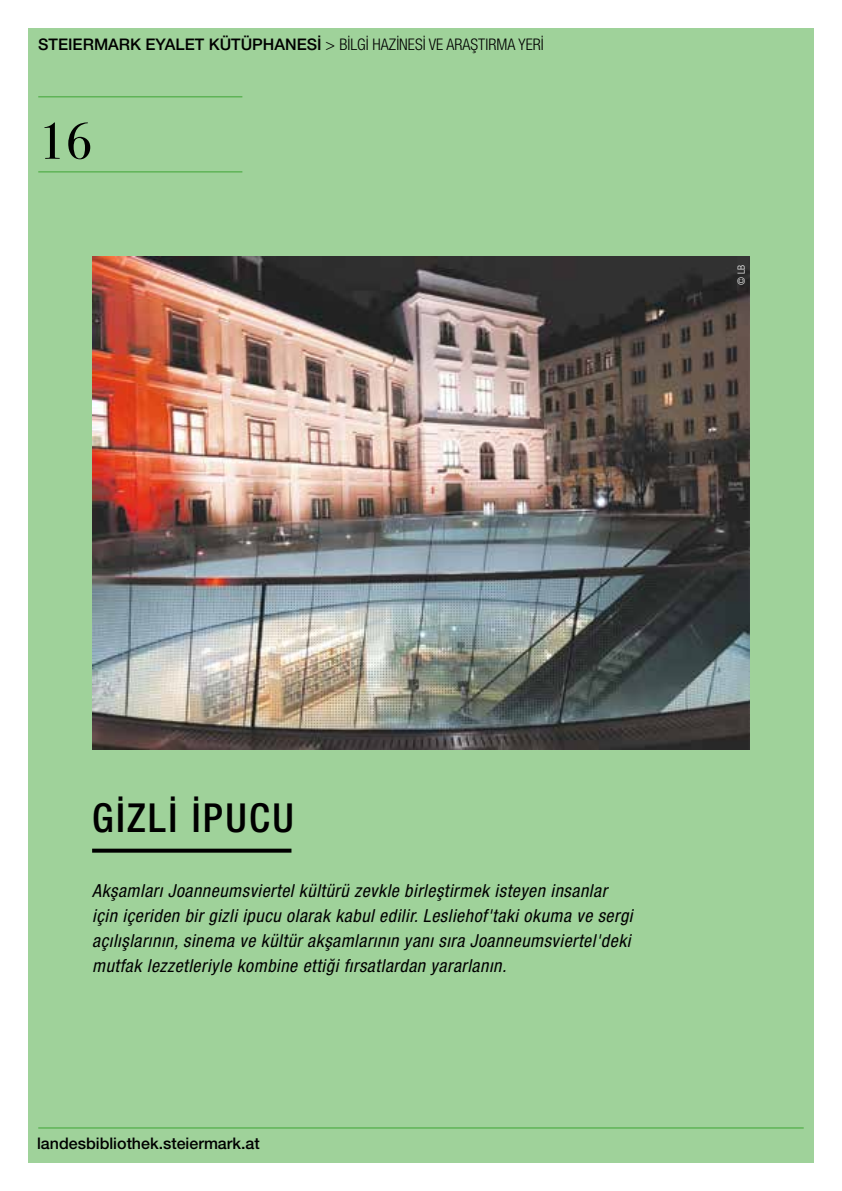
<style>
.page{position:relative;width:842px;height:1191px;background:#fff}
.page>*{position:absolute;margin:0;border:0;box-sizing:border-box;transform-origin:0 0}
.t1{font:51px "Bodoni Svty Two ITCTT";color:#000}
.t2{font:500 condensed 40px "Helvetica Neue LT Pro";letter-spacing:.06em;color:#000}
.t3{font:italic condensed 18px/25px "Helvetica Neue LT Pro";letter-spacing:.03em;color:#000}
.t4{font:300 condensed 16px "Helvetica Neue LT Pro";color:#000}
.t5{font:500 16px "Helvetica Neue LT Pro";color:#000}
.t6{font:300 condensed 10px "Helvetica Neue LT Pro";color:#fff}
.s1{font-weight:500;font-stretch:normal}
.s2{font-stretch:normal}
</style>
<div class="page">
<div style="left:28px;top:28px;width:786px;height:1134px;background:#9fd29a"></div>
<hr style="left:38px;top:1127px;width:766px;height:1px;background:#3fa535">
<hr style="left:38px;top:96px;width:204px;height:1px;background:#3fa535">
<hr style="left:38px;top:171px;width:204px;height:1px;background:#3fa535">
<svg style="left:92px;top:848px;width:199px;height:4px"></svg>
<img style="left:92px;top:256px;width:658px;height:494px">
<p class="t4" style="left:38px;top:35px;width:507px"><span class="s1">STEIERMARK EYALET KÜTÜPHANESİ</span> <span class="s2">&gt;</span> BİLGİ HAZİNESİ VE ARAŞTIRMA YERİ</p>
<h1 class="t1" style="left:38px;top:100px;width:56px">16</h1>
<p class="t6" style="left:735px;top:285px;width:22px;rotate:-90deg">© LB</p>
<h2 class="t2" style="left:92px;top:793px;width:203px">GIZLI IPUCU</h2>
<p class="t3" style="left:92px;top:877px;width:542px">Akşamları Joanneumsviertel kültürü zevkle birleştirmek isteyen insanlar için içeriden bir gizli ipucu olarak kabul edilir. Lesliehof'taki okuma ve sergi açılışlarının, sinema ve kültür akşamlarının yanı sıra Joanneumsviertel'deki mutfak lezzetleriyle kombine ettiği fırsatlardan yararlanın.</p>
<p class="t5" style="left:37px;top:1133px;width:224px">landesbibliothek.steiermark.at</p>
</div>
